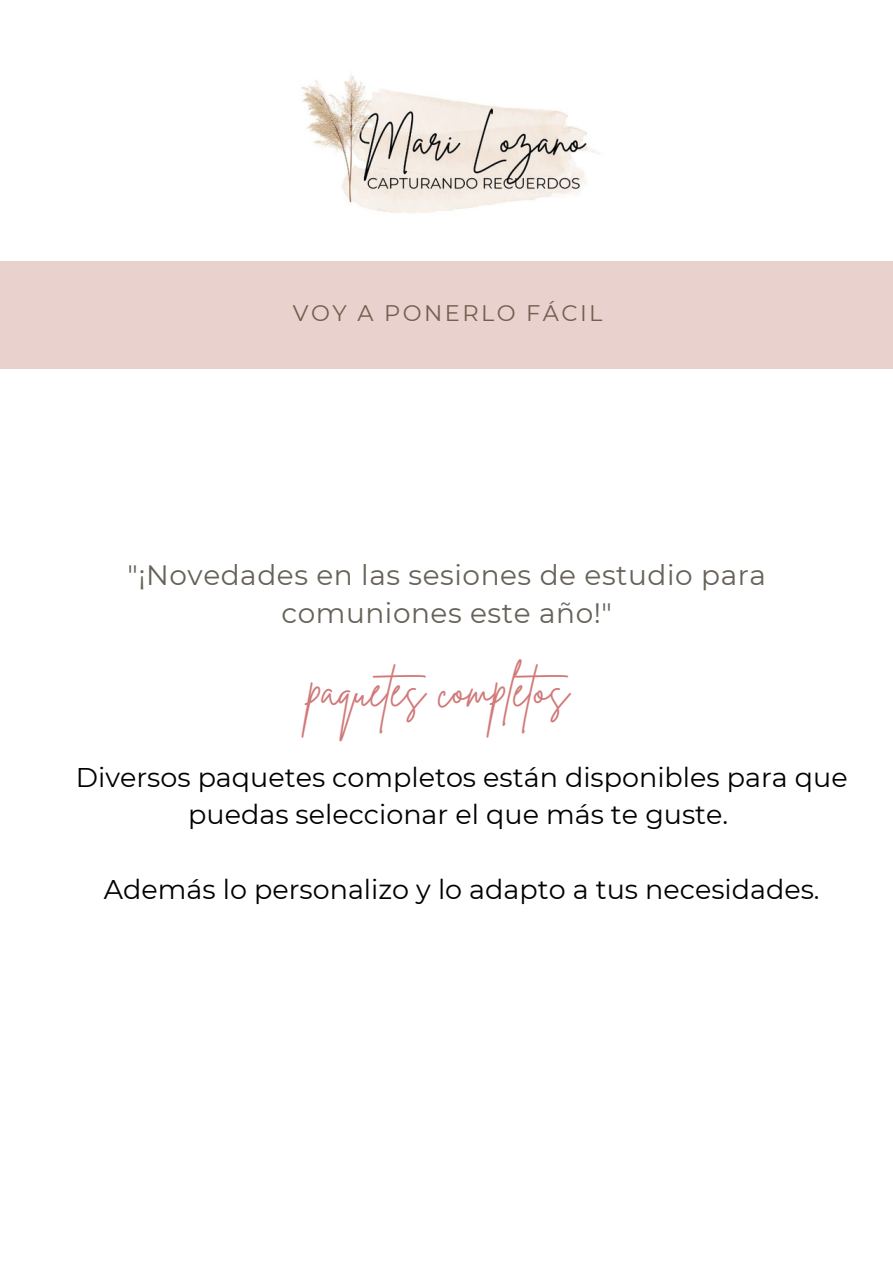
<style>
.page{position:relative;width:893px;height:1264px;background:#fff}
.page>*{position:absolute;margin:0;border:0;box-sizing:border-box;transform-origin:0 0}
.t1{font:47.25px "Brittany Signature";color:#d17979}
.t2{font:27.9px/38.2px "Montserrat";letter-spacing:.02em;color:#666259;text-align:center}
.t3{font:27px/37.2px "Montserrat";color:#000;text-align:center}
.t4{font:22.5px "Montserrat";letter-spacing:.105em;color:#745e4d}
</style>
<div class="page">
<div style="left:0;top:260px;width:892px;height:108px;background:#e9d2ce"></div>
<img style="left:301px;top:75px;width:299px;height:138px">
<p class="t4" style="left:293px;top:299px;width:311px">VOY A PONERLO FÁCIL</p>
<h2 class="t2" style="left:127px;top:556px;width:640px">"¡Novedades en las sesiones de estudio para comuniones este año!"</h2>
<p class="t1" style="left:308px;top:659px;width:274px">paquetes completos</p>
<h1 class="t3" style="left:76px;top:759px;width:773px">Diversos paquetes completos están disponibles para que puedas seleccionar el que más te guste.</h1>
<h2 class="t3" style="left:104px;top:870px;width:717px">Además lo personalizo y lo adapto a tus necesidades.</h2>
</div>
